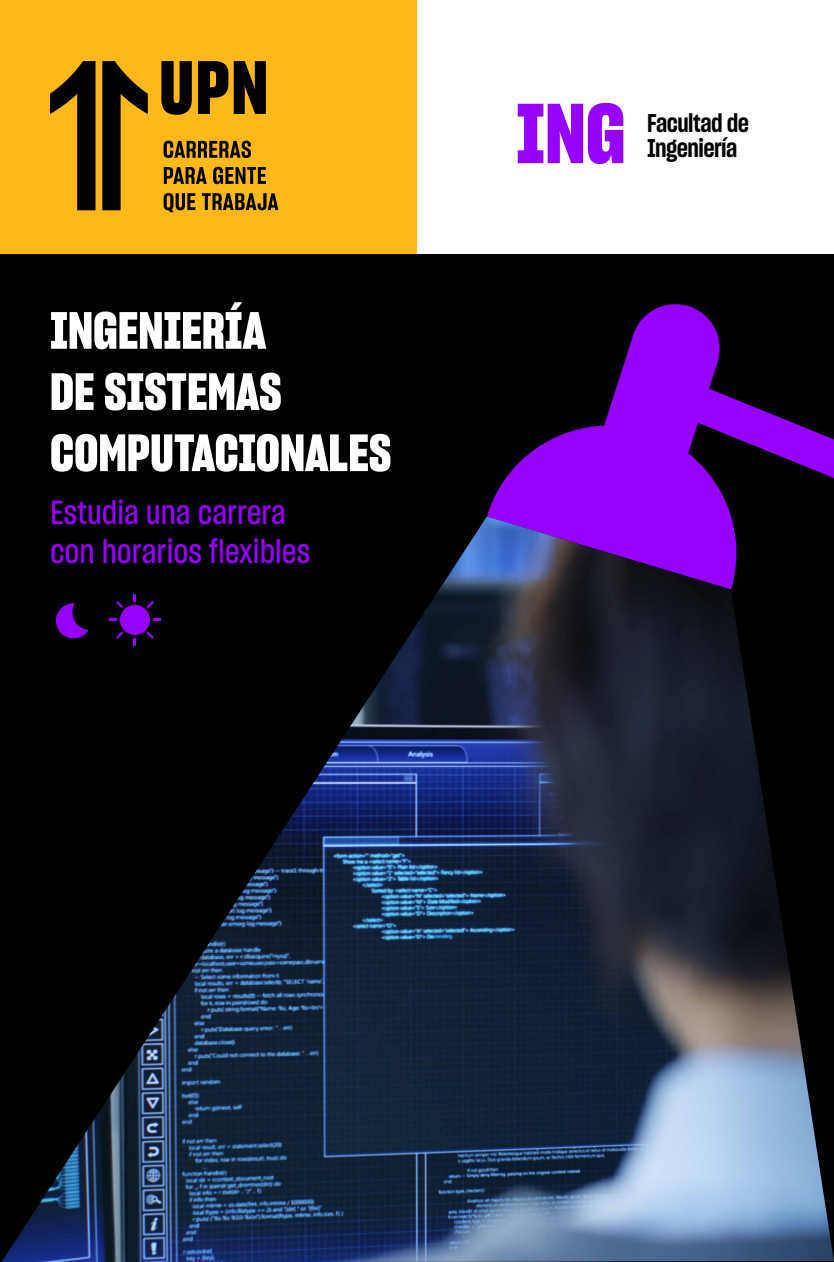
<style>
.page{position:relative;width:834px;height:1262px;background:#fff}
.page>*{position:absolute;margin:0;border:0;box-sizing:border-box;transform-origin:0 0}
.t1{font:82.5px "Sharp Grotesk Bold 15";color:#9500ff}
.t2{font:50.95px/61.1px "Sharp Grotesk Bold 15";color:#fff}
.t3{font:32.5px/39px "Sharp Grotesk Medium 15";color:#9500ff}
.t4{font:25px/25.5px "Sharp Grotesk Semi Bold 15";letter-spacing:-.02em;color:#000}
</style>
<div class="page">
<div style="left:0;top:251px;width:834px;height:1011px;background:#000"></div>
<div style="left:0;top:0;width:417px;height:254px;background:#ffb819"></div>
<div style="left:417px;top:0;width:417px;height:254px;background:#fff"></div>
<svg style="left:161px;top:61px;width:31px;height:54px"></svg>
<svg style="left:198px;top:61px;width:30px;height:53px"></svg>
<svg style="left:234px;top:61px;width:32px;height:53px;background:#2b1f04"></svg>
<svg style="left:50px;top:61px;width:46px;height:149px"></svg>
<svg style="left:102px;top:61px;width:46px;height:149px"></svg>
<svg style="left:164px;top:141px;width:87px;height:17px"></svg>
<svg style="left:164px;top:167px;width:43px;height:17px"></svg>
<svg style="left:213px;top:167px;width:53px;height:17px"></svg>
<svg style="left:164px;top:193px;width:32px;height:19px"></svg>
<svg style="left:202px;top:193px;width:76px;height:17px"></svg>
<svg style="left:487px;top:428px;width:94px;height:89px;fill:#9500ff"></svg>
<svg style="left:581px;top:304px;width:253px;height:213px"></svg>
<img style="left:2px;top:517px;width:832px;height:745px">
<h2 class="t2" style="left:50px;top:299px;width:343px">INGENIERÍA<br>DE SISTEMAS<br>COMPUTACIONALES</h2>
<p class="t3" style="left:50px;top:491px;width:262px">Estudia una carrera con horarios flexibles</p>
<h1 class="t1" style="left:516px;top:77px;width:111px">ING</h1>
<p class="t4" style="left:647px;top:109px;width:103px">Facultad de<br>Ingeniería</p>
</div>
